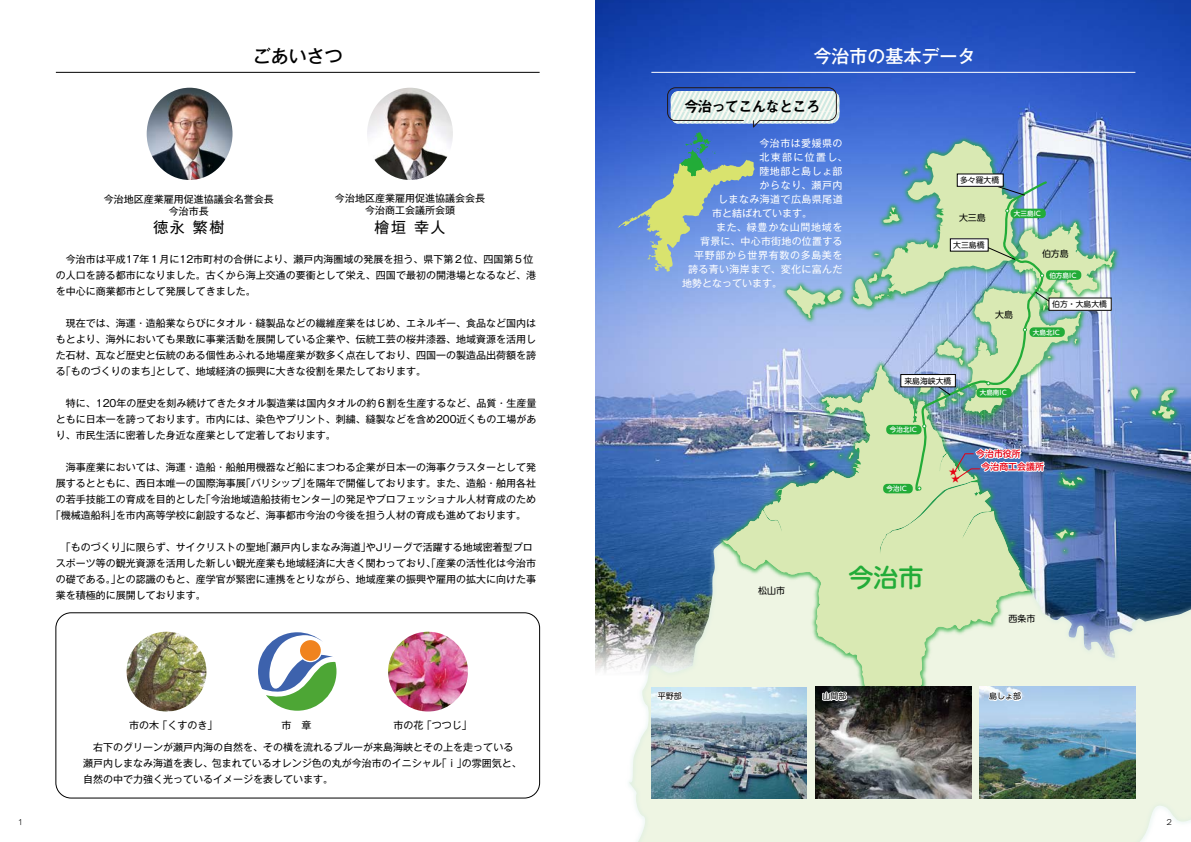
<style>
.page{position:relative;width:1191px;height:842px;background:#fff}
.page>*{position:absolute;margin:0;border:0;box-sizing:border-box;transform-origin:0 0}
.t1{font:500 25px "UD Shin M Go Pro";color:#22ac38}
.t2{font:500 18px "Gothic MB101 Pr 5";color:#fff}
.t3{font:500 18px "Gothic MB101 Pr 5";color:#000}
.t4{font:15px "Midashi Go Pr 6 N MB31";letter-spacing:-.1em;color:#000}
.t5{font:15px "Gothic MB101 Pr 5";letter-spacing:.1em;color:#000}
.t6{font:10px/16px "Gothic MB101 Pr 5";color:#000}
.t7{font:10px "Gothic MB101 Pr 5";letter-spacing:.04em;color:#fff}
.t8{font:10px "Gothic MB101 Pr 5";color:#fff}
.t9{font:10px "Gothic MB101 Pr 5";letter-spacing:.02em;color:#fff}
.t10{font:10px "Gothic MB101 Pr 5";letter-spacing:.065em;color:#fff}
.t11{font:10px "Gothic MB101 Pr 5";letter-spacing:.07em;color:#fff}
.t12{font:10px "Gothic MB101 Pr 5";letter-spacing:.135em;color:#fff}
.t13{font:9px "UD Shin M Go Pro";color:#000}
.t14{font:500 8.9px "UD Shin M Go Pro";color:#e60012}
.t15{font:8.9px "Koz Go Pr 6 N";color:#e60012}
.t16{font:8px "UD Shin M Go Pro";color:#000}
.t17{font:8px "Kyoka ICA Pro";color:#000}
.t18{font:7.8px "UD Shin M Go Pro";color:#000}
.t19{font:500 6.6px "UD Shin M Go Pro";color:#fff}
</style>
<div class="page">
<hr style="left:56px;top:72px;width:483px;height:1px;background:#000">
<div style="left:56px;top:612px;width:484px;height:186px;border:1px solid #000;border-radius:15px"></div>
<img style="left:127px;top:632px;width:79px;height:79px;border-radius:40px">
<img style="left:388px;top:632px;width:80px;height:79px;border-radius:40px">
<svg style="left:258px;top:632px;width:78px;height:79px"></svg>
<img style="left:147px;top:88px;width:85px;height:92px">
<img style="left:367px;top:88px;width:86px;height:92px">
<img style="left:595px;top:0;width:596px;height:672px">
<img style="left:625px;top:494px;width:566px;height:348px">
<img style="left:685px;top:103px;width:506px;height:639px">
<img style="left:724px;top:364px;width:303px;height:176px">
<svg style="left:785px;top:285px;width:57px;height:33px"></svg>
<svg style="left:1055px;top:529px;width:19px;height:10px"></svg>
<svg style="left:1059px;top:472px;width:23px;height:14px"></svg>
<svg style="left:1130px;top:388px;width:8px;height:11px"></svg>
<svg style="left:1152px;top:389px;width:22px;height:30px"></svg>
<svg style="left:848px;top:452px;width:5px;height:7px"></svg>
<svg style="left:809px;top:462px;width:5px;height:5px"></svg>
<svg style="left:722px;top:540px;width:310px;height:166px;fill:#d9e9b3"></svg>
<svg style="left:915px;top:0;width:133px;height:492px"></svg>
<svg style="left:917px;top:486px;width:4px;height:4px"></svg>
<div style="left:883px;top:484px;width:29px;height:9px;background:#22ac38;border-radius:4px"></div>
<div style="left:886px;top:425px;width:35px;height:9px;background:#22ac38;border-radius:4px"></div>
<img style="left:853px;top:140px;width:261px;height:288px">
<div style="left:950px;top:239px;width:38px;height:12px;background:#fff"></div>
<hr style="left:651px;top:72px;width:484px;height:1px;background:#fff">
<img style="left:953px;top:445px;width:92px;height:40px">
<svg style="left:617px;top:87px;width:222px;height:184px"></svg>
<img style="left:651px;top:687px;width:156px;height:111px">
<img style="left:815px;top:686px;width:156px;height:112px">
<img style="left:979px;top:686px;width:156px;height:112px">
<svg style="left:656px;top:686px;width:28px;height:16px"></svg>
<svg style="left:821px;top:690px;width:27px;height:12px"></svg>
<img style="left:987px;top:583px;width:36px;height:217px">
<h2 class="t3" style="left:253px;top:41px;width:92px">ごあいさつ</h2>
<p class="t6" style="left:104px;top:192px;width:172px;line-height:12px;text-align:center">今治地区産業雇用促進協議会名誉会長今治市長</p>
<h3 class="t5" style="left:153px;top:215px;width:72px">徳永 繁樹</h3>
<p class="t6" style="left:335px;top:192px;width:151px;line-height:12px;text-align:center">今治地区産業雇用促進協議会会長今治商工会議所会頭</p>
<h3 class="t5" style="left:374px;top:215px;width:72px">檜垣 幸人</h3>
<p class="t6" style="left:56px;top:250px;width:481px">　今治市は平成17年１月に12市町村の合併により、瀬戸内海圏域の発展を担う、県下第２位、四国第５位の人口を誇る都市になりました。古くから海上交通の要衝として栄え、四国で最初の開港場となるなど、港を中心に商業都市として発展してきました。</p>
<p class="t6" style="left:56px;top:314px;width:481px;text-align:justify">　現在では、海運・造船業ならびにタオル・縫製品などの繊維産業をはじめ、エネルギー、食品など国内はもとより、海外においても果敢に事業活動を展開している企業や、伝統工芸の桜井漆器、地域資源を活用した石材、瓦など歴史と伝統のある個性あふれる地場産業が数多く点在しており、四国一の製造品出荷額を誇る「ものづくりのまち」として、地域経済の振興に大きな役割を果たしております。</p>
<p class="t6" style="left:56px;top:394px;width:482px;text-align:justify">　特に、120年の歴史を刻み続けてきたタオル製造業は国内タオルの約６割を生産するなど、品質・生産量ともに日本一を誇っております。市内には、染色やプリント、刺繍、縫製などを含め200近くもの工場があり、市民生活に密着した身近な産業として定着しております。</p>
<p class="t6" style="left:56px;top:458px;width:481px">　海事産業においては、海運・造船・船舶用機器など船にまつわる企業が日本一の海事クラスターとして発</p>
<p class="t6" style="left:56px;top:474px;width:481px">展するとともに、西日本唯一の国際海事展「バリシップ」を隔年で開催しております。また、造船・舶用各社</p>
<p class="t6" style="left:56px;top:490px;width:481px">の若手技能工の育成を目的とした「今治地域造船技術センター」の発足やプロフェッショナル人材育成のため</p>
<p class="t6" style="left:51px;top:506px;width:476px">「機械造船科」を市内高等学校に創設するなど、海事都市今治の今後を担う人材の育成も進めております。</p>
<p class="t6" style="left:56px;top:538px;width:481px">　「ものづくり」に限らず、サイクリストの聖地「瀬戸内しまなみ海道」やJリーグで活躍する地域密着型プロスポーツ等の観光資源を活用した新しい観光産業も地域経済に大きく関わっており、「産業の活性化は今治市の礎である。」との認識のもと、産学官が緊密に連携をとりながら、地域産業の振興や雇用の拡大に向けた事業を積極的に展開しております。</p>
<p class="t17" style="left:16px;top:815px;width:9px">１</p>
<p class="t6" style="left:129px;top:717px;width:90px">市の木 「くすのき」</p>
<p class="t6" style="left:281px;top:717px;width:31px">市　章</p>
<p class="t6" style="left:393px;top:717px;width:80px">市の花 「つつじ」</p>
<p class="t6" style="left:83px;top:738px;width:440px">　右下のグリーンが瀬戸内海の自然を、その横を流れるブルーが来島海峡とその上を走っている瀬戸内しまなみ海道を表し、包まれているオレンジ色の丸が今治市のイニシャル「ｉ」の雰囲気と、自然の中で力強く光っているイメージを表しています。</p>
<h2 class="t2" style="left:813px;top:41px;width:163px">今治市の基本データ</h2>
<h3 class="t4" style="left:684px;top:94px;width:138px">今治ってこんなところ</h3>
<p class="t7" style="left:759px;top:135px;width:85px">今治市は愛媛県の</p>
<p class="t12" style="left:759px;top:149px;width:90px">北東部に位置し、</p>
<p class="t7" style="left:759px;top:163px;width:85px">陸地部と島しょ部</p>
<p class="t7" style="left:759px;top:177px;width:85px">からなり、瀬戸内</p>
<p class="t7" style="left:718px;top:191px;width:126px">しまなみ海道で広島県尾道</p>
<p class="t8" style="left:712px;top:205px;width:101px">市と結ばれています。</p>
<p class="t11" style="left:706px;top:219px;width:138px">　また、緑豊かな山間地域を</p>
<p class="t9" style="left:700px;top:233px;width:144px">背景に、中心市街地の位置する</p>
<p class="t10" style="left:694px;top:247px;width:150px">平野部から世界有数の多島美を</p>
<p class="t7" style="left:688px;top:261px;width:156px">誇る青い海岸まで、変化に富んだ</p>
<p class="t8" style="left:682px;top:275px;width:101px">地勢となっています。</p>
<p class="t18" style="left:960px;top:174px;width:41px">多々羅大橋</p>
<p class="t13" style="left:959px;top:210px;width:28px">大三島</p>
<p class="t18" style="left:953px;top:239px;width:33px">大三島橋</p>
<p class="t19" style="left:1013px;top:208px;width:29px">大三島IC</p>
<p class="t13" style="left:1042px;top:247px;width:28px">伯方島</p>
<p class="t19" style="left:1049px;top:270px;width:29px">伯方島IC</p>
<p class="t13" style="left:995px;top:307px;width:19px">大島</p>
<p class="t18" style="left:1052px;top:298px;width:56px">伯方・大島大橋</p>
<p class="t19" style="left:1032px;top:327px;width:29px">大島北IC</p>
<p class="t18" style="left:904px;top:375px;width:49px">来島海峡大橋</p>
<p class="t19" style="left:890px;top:424px;width:29px">今治北IC</p>
<p class="t19" style="left:886px;top:484px;width:22px">今治IC</p>
<p class="t15" style="left:949px;top:467px;width:10px">★</p>
<p class="t15" style="left:951px;top:473px;width:10px">★</p>
<p class="t19" style="left:979px;top:387px;width:29px">大島南IC</p>
<p class="t14" style="left:976px;top:446px;width:46px">今治市役所</p>
<p class="t14" style="left:981px;top:459px;width:64px">今治商工会議所</p>
<p class="t13" style="left:758px;top:583px;width:28px">松山市</p>
<h1 class="t1" style="left:848px;top:558px;width:76px">今治市</h1>
<p class="t13" style="left:1008px;top:612px;width:28px">西条市</p>
<p class="t16" style="left:657px;top:690px;width:25px">平野部</p>
<p class="t16" style="left:822px;top:690px;width:25px">山間部</p>
<p class="t16" style="left:989px;top:690px;width:33px">島しょ部</p>
<p class="t17" style="left:1166px;top:815px;width:7px">2</p>
</div>
